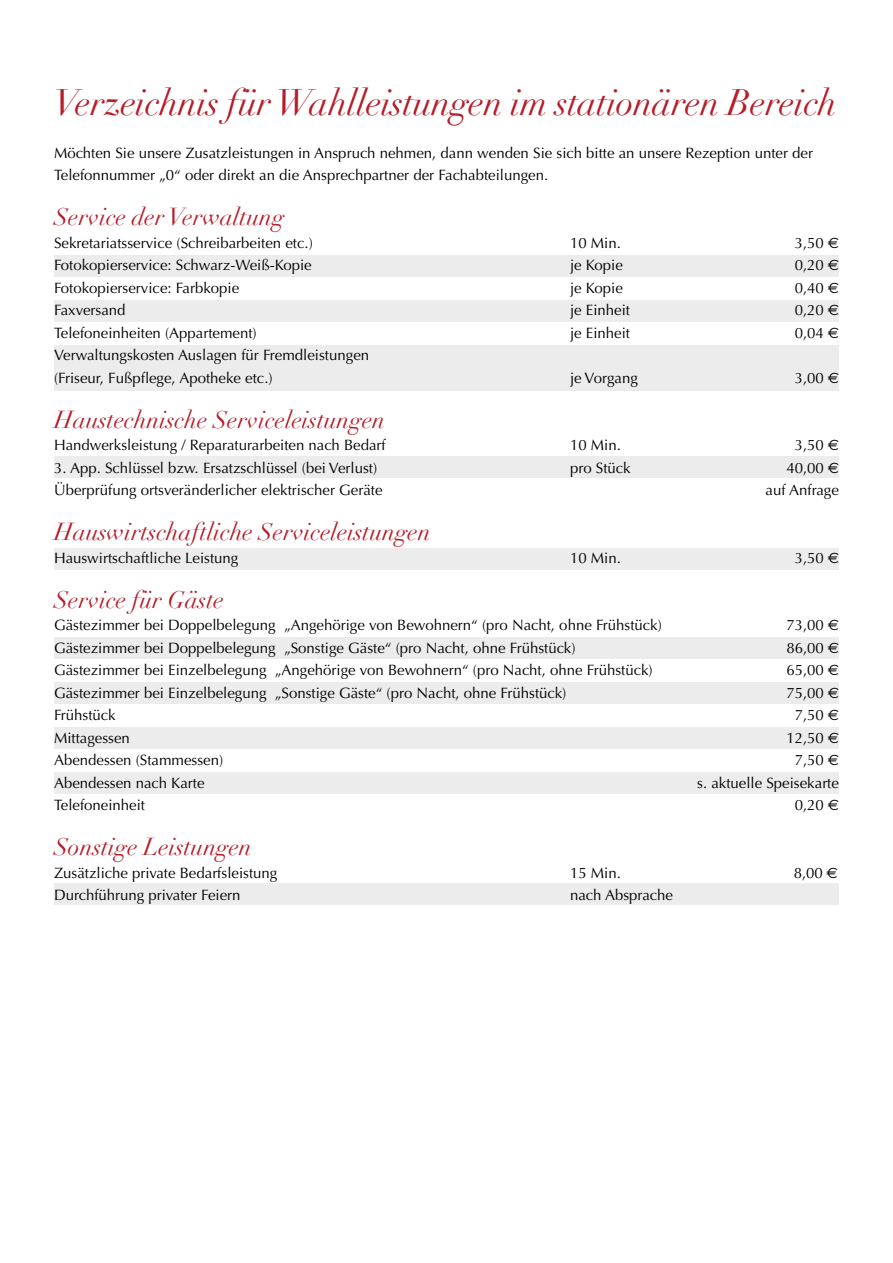
<style>
.page{position:relative;width:893px;height:1263px;background:#fff}
.page>*{position:absolute;margin:0;border:0;box-sizing:border-box;transform-origin:0 0}
.t1{font:italic 36px "Didot";letter-spacing:-.01em;color:#b51d28}
.t2{font:italic 24px "Didot";color:#b51d28}
.t3{font:15px/22.5px "Optima";color:#000}
.s1{font-family:"Euro Sans"}
</style>
<div class="page">
<div style="left:54px;top:548px;width:785px;height:21px;background:#ececed"></div>
<div style="left:54px;top:637px;width:785px;height:22px;background:#ececed"></div>
<div style="left:54px;top:683px;width:785px;height:21px;background:#ececed"></div>
<div style="left:54px;top:727px;width:785px;height:21px;background:#ececed"></div>
<div style="left:54px;top:772px;width:785px;height:21px;background:#ececed"></div>
<div style="left:54px;top:883px;width:785px;height:22px;background:#ececed"></div>
<div style="left:54px;top:456px;width:785px;height:22px;background:#ececed"></div>
<div style="left:54px;top:256px;width:785px;height:21px;background:#ececed"></div>
<div style="left:54px;top:300px;width:785px;height:22px;background:#ececed"></div>
<div style="left:54px;top:345px;width:785px;height:46px;background:#ececed"></div>
<h1 class="t1" style="left:54px;top:80px;width:784px">Verzeichnis für Wahlleistungen im stationären Bereich</h1>
<p class="t3" style="left:54px;top:142px;width:760px">Möchten Sie unsere Zusatzleistungen in Anspruch nehmen, dann wenden Sie sich bitte an unsere Rezeption unter der<br>Telefonnummer „0“ oder direkt an die Ansprechpartner der Fachabteilungen.</p>
<h2 class="t2" style="left:54px;top:202px;width:232px">Service der Verwaltung</h2>
<p class="t3" style="left:54px;top:232px;width:260px">Sekretariatsservice (Schreibarbeiten etc.)</p>
<p class="t3" style="left:570px;top:232px;width:52px">10 Min.</p>
<p class="t3" style="left:795px;top:232px;width:46px">3,50 <span class="s1">€</span></p>
<p class="t3" style="left:54px;top:254px;width:259px">Fotokopierservice: Schwarz-Weiß-Kopie</p>
<p class="t3" style="left:570px;top:254px;width:54px">je Kopie</p>
<p class="t3" style="left:795px;top:254px;width:46px">0,20 <span class="s1">€</span></p>
<p class="t3" style="left:54px;top:277px;width:187px">Fotokopierservice: Farbkopie</p>
<p class="t3" style="left:570px;top:277px;width:54px">je Kopie</p>
<p class="t3" style="left:795px;top:277px;width:46px">0,40 <span class="s1">€</span></p>
<p class="t3" style="left:54px;top:299px;width:73px">Faxversand</p>
<p class="t3" style="left:570px;top:299px;width:62px">je Einheit</p>
<p class="t3" style="left:795px;top:299px;width:46px">0,20 <span class="s1">€</span></p>
<p class="t3" style="left:54px;top:322px;width:204px">Telefoneinheiten (Appartement)</p>
<p class="t3" style="left:570px;top:322px;width:62px">je Einheit</p>
<p class="t3" style="left:795px;top:322px;width:46px">0,04 <span class="s1">€</span></p>
<p class="t3" style="left:54px;top:344px;width:317px">Verwaltungskosten Auslagen für Fremdleistungen (Friseur, Fußpflege, Apotheke etc.)</p>
<p class="t3" style="left:570px;top:367px;width:69px">je Vorgang</p>
<p class="t3" style="left:795px;top:367px;width:46px">3,00 <span class="s1">€</span></p>
<h2 class="t2" style="left:54px;top:405px;width:333px">Haustechnische Serviceleistungen</h2>
<p class="t3" style="left:54px;top:434px;width:333px">Handwerksleistung / Reparaturarbeiten nach Bedarf</p>
<p class="t3" style="left:570px;top:434px;width:52px">10 Min.</p>
<p class="t3" style="left:795px;top:434px;width:46px">3,50 <span class="s1">€</span></p>
<p class="t3" style="left:54px;top:457px;width:325px">3. App. Schlüssel bzw. Ersatzschlüssel (bei Verlust)</p>
<p class="t3" style="left:570px;top:457px;width:62px">pro Stück</p>
<p class="t3" style="left:786px;top:457px;width:54px">40,00 <span class="s1">€</span></p>
<p class="t3" style="left:54px;top:479px;width:330px">Überprüfung ortsveränderlicher elektrischer Geräte</p>
<p class="t3" style="left:765px;top:479px;width:75px">auf Anfrage</p>
<h2 class="t2" style="left:54px;top:517px;width:378px">Hauswirtschaftliche Serviceleistungen</h2>
<p class="t3" style="left:54px;top:547px;width:186px">Hauswirtschaftliche Leistung</p>
<p class="t3" style="left:570px;top:547px;width:52px">10 Min.</p>
<p class="t3" style="left:795px;top:547px;width:46px">3,50 <span class="s1">€</span></p>
<h2 class="t2" style="left:54px;top:585px;width:171px">Service für Gäste</h2>
<p class="t3" style="left:54px;top:614px;width:609px">Gästezimmer bei Doppelbelegung „Angehörige von Bewohnern“ (pro Nacht, ohne Frühstück)</p>
<p class="t3" style="left:786px;top:614px;width:54px">73,00 <span class="s1">€</span></p>
<p class="t3" style="left:54px;top:637px;width:523px">Gästezimmer bei Doppelbelegung „Sonstige Gäste“ (pro Nacht, ohne Frühstück)</p>
<p class="t3" style="left:786px;top:637px;width:54px">86,00 <span class="s1">€</span></p>
<p class="t3" style="left:54px;top:659px;width:600px">Gästezimmer bei Einzelbelegung „Angehörige von Bewohnern“ (pro Nacht, ohne Frühstück)</p>
<p class="t3" style="left:786px;top:659px;width:54px">65,00 <span class="s1">€</span></p>
<p class="t3" style="left:54px;top:682px;width:514px">Gästezimmer bei Einzelbelegung „Sonstige Gäste“ (pro Nacht, ohne Frühstück)</p>
<p class="t3" style="left:786px;top:682px;width:54px">75,00 <span class="s1">€</span></p>
<p class="t3" style="left:54px;top:704px;width:63px">Frühstück</p>
<p class="t3" style="left:795px;top:704px;width:46px">7,50 <span class="s1">€</span></p>
<p class="t3" style="left:54px;top:727px;width:77px">Mittagessen</p>
<p class="t3" style="left:786px;top:727px;width:54px">12,50 <span class="s1">€</span></p>
<p class="t3" style="left:54px;top:749px;width:171px">Abendessen (Stammessen)</p>
<p class="t3" style="left:795px;top:749px;width:46px">7,50 <span class="s1">€</span></p>
<p class="t3" style="left:54px;top:772px;width:152px">Abendessen nach Karte</p>
<p class="t3" style="left:697px;top:772px;width:143px">s. aktuelle Speisekarte</p>
<p class="t3" style="left:54px;top:794px;width:93px">Telefoneinheit</p>
<p class="t3" style="left:795px;top:794px;width:46px">0,20 <span class="s1">€</span></p>
<h2 class="t2" style="left:54px;top:832px;width:199px">Sonstige Leistungen</h2>
<p class="t3" style="left:54px;top:862px;width:225px">Zusätzliche private Bedarfsleistung</p>
<p class="t3" style="left:570px;top:862px;width:52px">15 Min.</p>
<p class="t3" style="left:794px;top:862px;width:46px">8,00 <span class="s1">€</span></p>
<p class="t3" style="left:54px;top:884px;width:188px">Durchführung privater Feiern</p>
<p class="t3" style="left:570px;top:884px;width:104px">nach Absprache</p>
</div>
